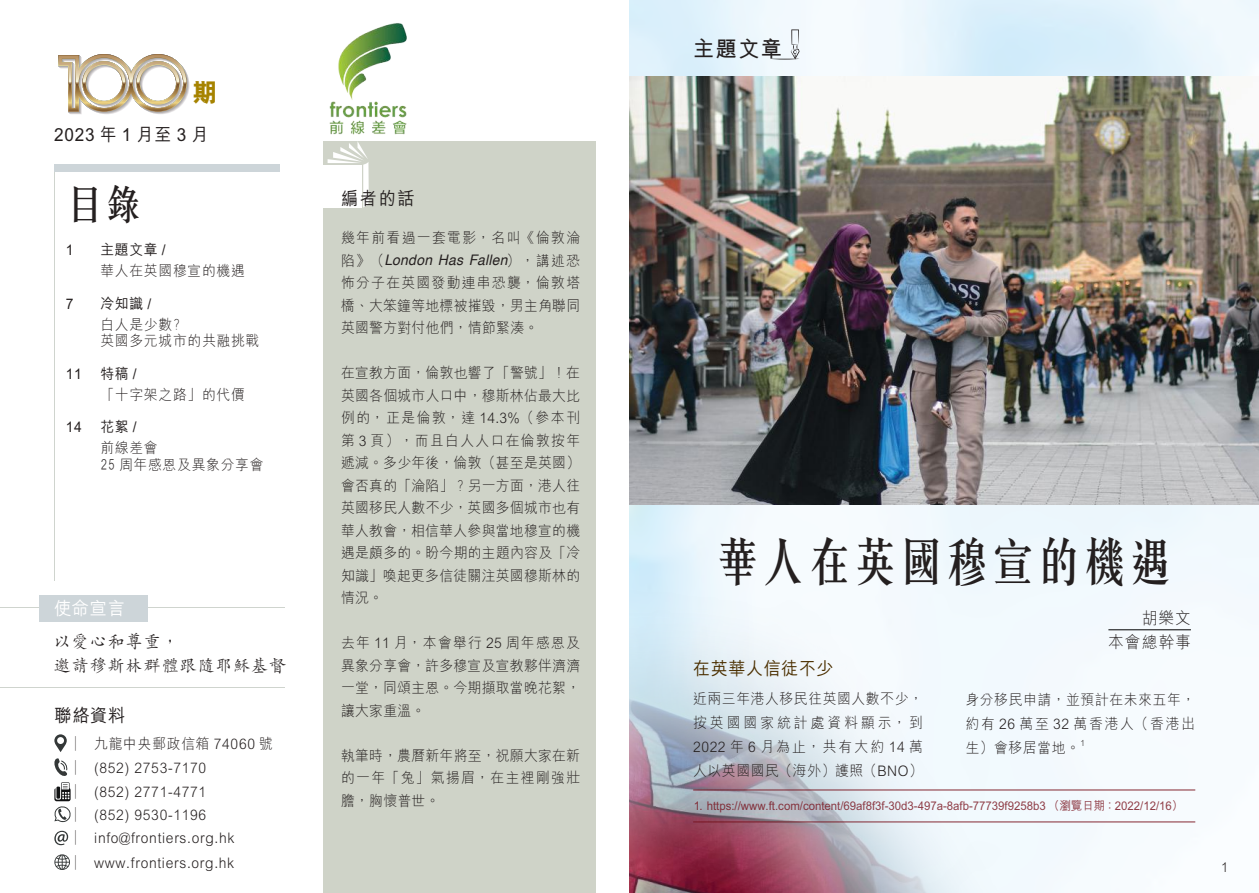
<style>
.page{position:relative;width:1259px;height:893px;background:#fff}
.page>*{position:absolute;margin:0;border:0;box-sizing:border-box;transform-origin:0 0}
.t1{font:500 51px "C Song 3 HK";color:#241f1f;scale:.9 1}
.t2{font:500 40.5px "C Song 3 HK";color:#241f1f;scale:.95 1}
.t3{font:800 25.5px "M Hei HK";color:#a68300;scale:.95 1}
.t4{font:700 22.2px "M Hei HK";color:#241f1f;scale:.95 1}
.t5{font:500 18px/24px "M Kai HK";letter-spacing:.05em;color:#241f1f;scale:.95 1}
.t6{font:500 18px "M Hei HK";letter-spacing:.3em;color:#241f1f;scale:.95 1}
.t7{font:500 18px "M Hei HK";letter-spacing:.1em;color:#241f1f;scale:.95 1}
.t8{font:500 18px "M Hei HK";letter-spacing:.03em;color:#4b2f00;scale:.95 1}
.t9{font:500 18px "M Hei HK";color:#fff;scale:.95 1}
.t10{font:300 16.5px/24px "M Hei HK";letter-spacing:.07em;color:#241f1f;text-align:right;scale:.95 1}
.t11{font:300 14.55px/22.5px "M Hei HK";letter-spacing:.05em;color:#241f1f;text-align:justify;scale:.95 1}
.t12{font:italic 14.55px "Helvetica";letter-spacing:.025em;color:#241f1f;scale:.95 1}
.t13{font:500 14.55px "M Hei HK";letter-spacing:.05em;color:#241f1f;scale:.95 1}
.t14{font:300 14.55px "M Hei HK";letter-spacing:.095em;color:#241f1f;scale:.95 1}
.t15{font:300 13.5px "M Hei HK";color:#241f1f;scale:.95 1}
.t16{font:500 12px "M Hei HK";color:#770f1a;scale:.95 1}
.t17{font:300 8.55px "M Hei HK";color:#241f1f;scale:.95 1}
.s1{font-family:"M Hei HK";font-weight:300;font-style:normal}
</style>
<div class="page">
<img style="left:629px;top:0;width:630px;height:876px">
<img style="left:629px;top:77px;width:630px;height:428px">
<svg style="left:770px;top:29px;width:29px;height:31px"></svg>
<div style="left:323px;top:141px;width:272px;height:752px;background:#cfd3c8"></div>
<hr style="left:54px;top:172px;width:1px;height:408px;background:#cfd4ce">
<hr style="left:0;top:687px;width:284px;height:1px;background:#cfd4ce">
<hr style="left:0;top:607px;width:284px;height:1px;background:#cfd4ce">
<div style="left:54px;top:165px;width:225px;height:7px;background:#cdd5d9"></div>
<div style="left:39px;top:596px;width:109px;height:26px;background:#cdd5d9"></div>
<div style="left:323px;top:165px;width:39px;height:42px;background:#fff"></div>
<svg style="left:327px;top:141px;width:42px;height:66px"></svg>
<hr style="left:1108px;top:629px;width:83px;height:1px;background:#000">
<img style="left:629px;top:581px;width:432px;height:312px">
<svg style="left:58px;top:54px;width:132px;height:60px"></svg>
<svg style="left:54px;top:734px;width:13px;height:18px"></svg>
<svg style="left:54px;top:758px;width:17px;height:64px"></svg>
<svg style="left:54px;top:831px;width:14px;height:14px"></svg>
<svg style="left:54px;top:854px;width:16px;height:16px"></svg>
<img style="left:329px;top:23px;width:78px;height:112px">
<hr style="left:693px;top:789px;width:502px;height:1px;background:#770f1a">
<hr style="left:693px;top:821px;width:502px;height:1px;background:#770f1a">
<h3 class="t3" style="left:193px;top:75px;width:27px">期</h3>
<p class="t6" style="left:54px;top:121px;width:164px">2023年1月至3月</p>
<h2 class="t2" style="left:66px;top:174px;width:82px">目錄</h2>
<p class="t13" style="left:66px;top:239px;width:10px">1</p>
<p class="t13" style="left:100px;top:239px;width:70px">主題文章 /</p>
<p class="t11" style="left:100px;top:259px;width:154px">華人在英國穆宣的機遇</p>
<p class="t13" style="left:66px;top:293px;width:10px">7</p>
<p class="t13" style="left:100px;top:293px;width:55px">冷知識 /</p>
<p class="t11" style="left:100px;top:316px;width:169px;line-height:16.5px">白人是少數？<br>英國多元城市的共融挑戰</p>
<p class="t13" style="left:66px;top:363px;width:18px">11</p>
<p class="t13" style="left:100px;top:363px;width:40px">特稿 /</p>
<p class="t11" style="left:100px;top:383px;width:154px">「十字架之路」的代價</p>
<p class="t13" style="left:66px;top:416px;width:18px">14</p>
<p class="t13" style="left:100px;top:416px;width:40px">花絮 /</p>
<p class="t11" style="left:100px;top:439px;width:173px;line-height:16.5px">前線差會<br>25 周年感恩及異象分享會</p>
<p class="t9" style="left:54px;top:595px;width:76px">使命宣言</p>
<p class="t5" style="left:54px;top:628px;width:246px">以愛心和尊重，<br>邀請穆斯林群體跟隨耶穌基督</p>
<p class="t7" style="left:54px;top:702px;width:76px">聯絡資料</p>
<p class="t11" style="left:72px;top:731px;width:213px;line-height:24.3px;text-align:left">| 九龍中央郵政信箱 74060 號| (852) 2753-7170<br>| (852) 2771-4771</p>
<p class="t11" style="left:72px;top:801px;width:172px;line-height:24.2px;text-align:left">| (852) 9530-1196<br>| info@frontiers.org.hk | www.frontiers.org.hk</p>
<p class="t7" style="left:341px;top:186px;width:79px">編者的話</p>
<p class="t14" style="left:341px;top:228px;width:253px">幾年前看過一套電影，名叫《倫敦淪</p>
<p class="t12" style="left:341px;top:249px;width:253px"><span class="s1">陷》（</span>London Has Fallen<span class="s1">），講述恐</span></p>
<p class="t11" style="left:341px;top:271px;width:253px">怖分子在英國發動連串恐襲，倫敦塔橋、大笨鐘等地標被摧毀，男主角聯同英國警方對付他們，情節緊湊。</p>
<p class="t11" style="left:341px;top:361px;width:253px">在宣教方面，倫敦也響了「警號」！在英國各個城市人口中，穆斯林佔最大比例的，正是倫敦，達 14.3%（參本刊第 3 頁），而且白人人口在倫敦按年遞減。多少年後，倫敦（甚至是英國）會否真的「淪陷」？另一方面，港人往英國移民人數不少，英國多個城市也有華人教會，相信華人參與當地穆宣的機遇是頗多的。盼今期的主題內容及「冷知識」喚起更多信徒關注英國穆斯林的情況。</p>
<p class="t11" style="left:341px;top:631px;width:253px">去年 11 月，本會舉行 25 周年感恩及異象分享會，許多穆宣及宣教夥伴濟濟一堂，同頌主恩。今期擷取當晚花絮，讓大家重溫。</p>
<p class="t11" style="left:341px;top:743px;width:253px">執筆時，農曆新年將至，祝願大家在新的一年「兔」氣揚眉，在主裡剛強壯膽，胸懷普世。</p>
<h3 class="t4" style="left:693px;top:32px;width:95px">主題文章</h3>
<h1 class="t1" style="left:714px;top:522px;width:512px">華人在英國穆宣的機遇</h1>
<p class="t10" style="left:1108px;top:605px;width:89px">胡樂文<br>本會總幹事</p>
<p class="t8" style="left:693px;top:656px;width:149px">在英華人信徒不少</p>
<p class="t11" style="left:693px;top:686px;width:243px;line-height:24px">近兩三年港人移民往英國人數不少，按英國國家統計處資料顯示，到2022 年 6 月為止，共有大約 14 萬人以英國國民（海外）護照（BNO）</p>
<p class="t16" style="left:693px;top:797px;width:517px">1. https://www.ft.com/content/69af8f3f-30d3-497a-8afb-77739f9258b3 （瀏覽日期：2022/12/16）</p>
<p class="t11" style="left:965px;top:687px;width:243px;line-height:24px">身分移民申請，並預計在未來五年，約有 26 萬至 32 萬香港人（香港出生）會移居當地。</p>
<p class="t17" style="left:1080px;top:737px;width:6px">1</p>
<p class="t15" style="left:1221px;top:858px;width:9px">1</p>
</div>
